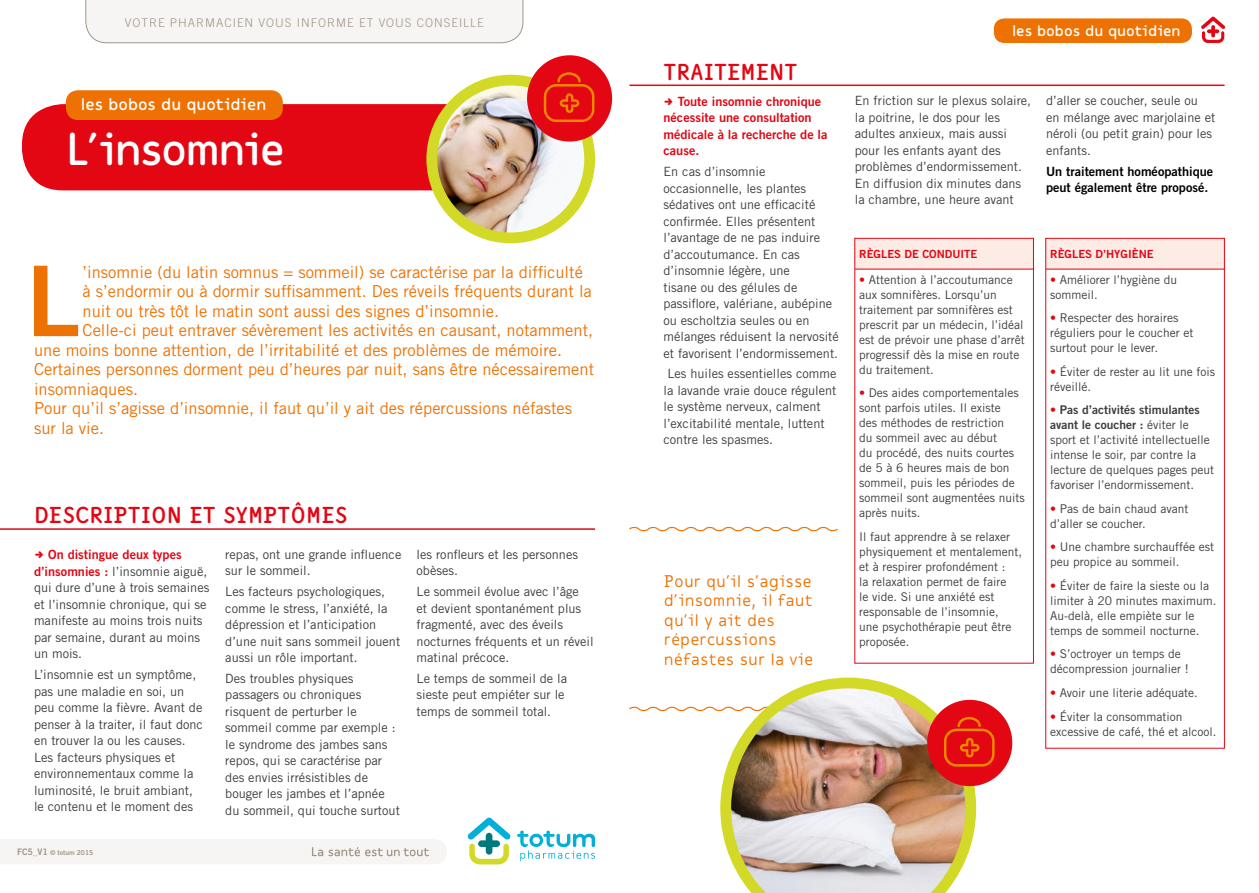
<style>
.page{position:relative;width:1259px;height:893px;background:#fff}
.page>*{position:absolute;margin:0;border:0;box-sizing:border-box;transform-origin:0 0}
.t1{font:97.5px "Trade Gothic Bold Two";color:#ee7203}
.t2{font:45px "Message Semi Bold Rounded";letter-spacing:-.04em;color:#fff}
.t3{font:22.5px "Message Semi Bold Rounded";color:#e30613}
.t4{font:16.5px "Trade Gothic";color:#ee7203}
.t5{font:16.5px/19.5px "Message Rounded";color:#ee7203}
.t6{font:16.5px "Message Semi Bold Rounded";color:#fff}
.t7{font:15px "Message Semi Bold Rounded";color:#fff}
.t8{font:12.75px/16.5px "Trade Gothic";color:#3c3c3b}
.t9{font:12.75px/16.5px "Trade Gothic Bold Two";color:#e30613}
.t10{font:12.75px/16.5px "Trade Gothic Bold Two";color:#000}
.t11{font:12px/15px "Trade Gothic";color:#3c3c3b}
.t12{font:12px/15px "Trade Gothic Bold Two";color:#3c3c3b}
.t13{font:300 12px "Trade Gothic";letter-spacing:.08em;color:#a19688}
.t14{font:11.25px "Trade Gothic Bold Two";color:#e30613}
.t15{font:6.75px "Trade Gothic Bold Two";color:#a19688}
.s1{font-family:"Trade Gothic Bold Two";color:#e30613}
.s2{font-size:9px}
.s3{color:#e30613}
.s4{font-family:"Trade Gothic";color:#e30613}
.s5{font-family:"Trade Gothic"}
</style>
<div class="page">
<div style="left:22px;top:104px;width:519px;height:86px;background:#e30613;border-radius:40px"></div>
<div style="left:66px;top:90px;width:217px;height:30px;background:#ee7203;border-radius:12px"></div>
<img style="left:432px;top:80px;width:157px;height:158px">
<div style="left:426px;top:75px;width:169px;height:168px;border:11px solid #d3d927;border-radius:50%"></div>
<hr style="left:0;top:528px;width:595px;height:2px;background:#e30613">
<div style="left:1045px;top:238px;width:179px;height:32px;background:#fdece5"></div>
<div style="left:854px;top:238px;width:179px;height:32px;background:#fdece5"></div>
<svg style="left:629px;top:526px;width:209px;height:6px"></svg>
<svg style="left:629px;top:706px;width:91px;height:6px"></svg>
<hr style="left:855px;top:269px;width:178px;height:1px;background:#e30613">
<hr style="left:629px;top:85px;width:595px;height:1px;background:#e30613">
<img style="left:720px;top:678px;width:256px;height:215px">
<svg style="left:1201px;top:17px;width:24px;height:26px"></svg>
<hr style="left:1046px;top:269px;width:178px;height:1px;background:#e30613">
<div style="left:994px;top:18px;width:198px;height:25px;background:#ee7203;border-radius:10px"></div>
<div style="left:86px;top:0;width:437px;height:43px;background:#f7f5f3"></div>
<svg style="left:517px;top:831px;width:78px;height:30px"></svg>
<svg style="left:467px;top:818px;width:44px;height:46px"></svg>
<div style="left:0;top:839px;width:447px;height:25px;background:#f7f5f3"></div>
<div style="left:527px;top:55px;width:85px;height:87px;background:#e30613;border-radius:50%"></div>
<svg style="left:544px;top:72px;width:50px;height:50px"></svg>
<div style="left:927px;top:700px;width:85px;height:86px;background:#e30613;border-radius:50%"></div>
<svg style="left:944px;top:717px;width:50px;height:50px"></svg>
<p class="t13" style="left:125px;top:15px;width:360px">VOTRE PHARMACIEN VOUS INFORME ET VOUS CONSEILLE</p>
<p class="t6" style="left:81px;top:95px;width:187px">les bobos du quotidien</p>
<h2 class="t2" style="left:66px;top:123px;width:220px">L’insomnie</h2>
<h1 class="t1" style="left:26px;top:241px;width:56px">L</h1>
<p class="t4" style="left:83px;top:262px;width:502px">’insomnie (du latin somnus = sommeil) se caractérise par la difficulté</p>
<p class="t4" style="left:83px;top:281px;width:511px">à s’endormir ou à dormir suffisamment. Des réveils fréquents durant la</p>
<p class="t4" style="left:83px;top:301px;width:418px">nuit ou très tôt le matin sont aussi des signes d’insomnie.</p>
<p class="t4" style="left:83px;top:320px;width:512px">Celle-ci peut entraver sévèrement les activités en causant, notamment,</p>
<p class="t4" style="left:34px;top:340px;width:529px">une moins bonne attention, de l’irritabilité et des problèmes de mémoire.</p>
<p class="t4" style="left:34px;top:359px;width:561px">Certaines personnes dorment peu d’heures par nuit, sans être nécessairement</p>
<p class="t4" style="left:34px;top:379px;width:106px">insomniaques.</p>
<p class="t4" style="left:34px;top:398px;width:539px">Pour qu’il s’agisse d’insomnie, il faut qu’il y ait des répercussions néfastes</p>
<p class="t4" style="left:34px;top:418px;width:72px">sur la vie.</p>
<h3 class="t3" style="left:34px;top:502px;width:315px">DESCRIPTION ET SYMPTÔMES</h3>
<p class="t9" style="left:48px;top:546px;width:135px">On distingue deux types</p>
<p class="t8" style="left:34px;top:563px;width:177px"><span class="s1">d’insomnies :</span> l’insomnie aiguë, qui dure d’une à trois semaines et l’insomnie chronique, qui se manifeste au moins trois nuits par semaine, durant au moins un mois.</p>
<p class="t8" style="left:34px;top:666px;width:170px">L’insomnie est un symptôme, pas une maladie en soi, un peu comme la fièvre. Avant de penser à la traiter, il faut donc en trouver la ou les causes.<br>Les facteurs physiques et environnementaux comme la luminosité, le bruit ambiant, le contenu et le moment des</p>
<p class="t15" style="left:17px;top:849px;width:78px"><span class="s2">FC5_V1</span> © totum 2015</p>
<p class="t8" style="left:225px;top:546px;width:178px">repas, ont une grande influence sur le sommeil.</p>
<p class="t8" style="left:225px;top:583px;width:176px">Les facteurs psychologiques, comme le stress, l’anxiété, la dépression et l’anticipation d’une nuit sans sommeil jouent aussi un rôle important.</p>
<p class="t8" style="left:225px;top:670px;width:176px">Des troubles physiques passagers ou chroniques risquent de perturber le sommeil comme par exemple : le syndrome des jambes sans repos, qui se caractérise par des envies irrésistibles de bouger les jambes et l’apnée du sommeil, qui touche surtout</p>
<p class="t8" style="left:416px;top:546px;width:163px">les ronfleurs et les personnes obèses.</p>
<p class="t8" style="left:416px;top:583px;width:179px">Le sommeil évolue avec l’âge<br>et devient spontanément plus fragmenté, avec des éveils nocturnes fréquents et un réveil matinal précoce.</p>
<p class="t8" style="left:416px;top:670px;width:152px">Le temps de sommeil de la sieste peut empiéter sur le temps de sommeil total.</p>
<h3 class="t3" style="left:663px;top:59px;width:135px">TRAITEMENT</h3>
<p class="t9" style="left:663px;top:93px;width:165px;text-indent:14px">Toute insomnie chronique nécessite une consultation médicale à la recherche de la cause.</p>
<p class="t8" style="left:663px;top:163px;width:177px">En cas d’insomnie occasionnelle, les plantes sédatives ont une efficacité confirmée. Elles présentent l’avantage de ne pas induire d’accoutumance. En cas d’insomnie légère, une<br>tisane ou des gélules de passiflore, valériane, aubépine ou escholtzia seules ou en mélanges réduisent la nervosité et favorisent l’endormissement.</p>
<p class="t8" style="left:663px;top:365px;width:174px;text-indent:4px">Les huiles essentielles comme la lavande vraie douce régulent le système nerveux, calment l’excitabilité mentale, luttent contre les spasmes.</p>
<p class="t5" style="left:664px;top:571px;width:151px">Pour qu’il s’agisse d’insomnie, il faut qu’il y ait des répercussions néfastes sur la vie</p>
<p class="t7" style="left:1012px;top:22px;width:170px">les bobos du quotidien</p>
<p class="t8" style="left:855px;top:92px;width:178px">En friction sur le plexus solaire, la poitrine, le dos pour les adultes anxieux, mais aussi pour les enfants ayant des problèmes d’endormissement.<br>En diffusion dix minutes dans la chambre, une heure avant</p>
<p class="t8" style="left:1046px;top:92px;width:171px">d’aller se coucher, seule ou<br>en mélange avec marjolaine et néroli (ou petit grain) pour les enfants.</p>
<p class="t10" style="left:1046px;top:163px;width:169px">Un traitement homéopathique peut également être proposé.</p>
<p class="t14" style="left:859px;top:247px;width:120px">RÈGLES DE CONDUITE</p>
<p class="t11" style="left:859px;top:272px;width:167px"><span class="s3">•</span> Attention à l’accoutumance aux somnifères. Lorsqu’un traitement par somnifères est prescrit par un médecin, l’idéal est de prévoir une phase d’arrêt progressif dès la mise en route du traitement.</p>
<p class="t11" style="left:859px;top:385px;width:167px"><span class="s3">•</span> Des aides comportementales sont parfois utiles. Il existe<br>des méthodes de restriction<br>du sommeil avec au début<br>du procédé, des nuits courtes de 5 à 6 heures mais de bon sommeil, puis les périodes de sommeil sont augmentées nuits après nuits.</p>
<p class="t11" style="left:859px;top:529px;width:164px">Il faut apprendre à se relaxer physiquement et mentalement, et à respirer profondément :<br>la relaxation permet de faire<br>le vide. Si une anxiété est responsable de l’insomnie,<br>une psychothérapie peut être proposée.</p>
<p class="t14" style="left:1050px;top:247px;width:105px">RÈGLES D’HYGIÈNE</p>
<p class="t11" style="left:1050px;top:272px;width:128px"><span class="s3">•</span> Améliorer l’hygiène du sommeil.</p>
<p class="t11" style="left:1050px;top:310px;width:145px"><span class="s3">•</span> Respecter des horaires réguliers pour le coucher et surtout pour le lever.</p>
<p class="t11" style="left:1050px;top:364px;width:166px"><span class="s3">•</span> Éviter de rester au lit une fois réveillé.</p>
<p class="t12" style="left:1050px;top:402px;width:151px"><span class="s4">•</span> Pas d’activités stimulantes avant le coucher : <span class="s5">éviter le</span></p>
<p class="t11" style="left:1050px;top:432px;width:166px">sport et l’activité intellectuelle intense le soir, par contre la lecture de quelques pages peut favoriser l’endormissement.</p>
<p class="t11" style="left:1050px;top:501px;width:140px"><span class="s3">•</span> Pas de bain chaud avant d’aller se coucher.</p>
<p class="t11" style="left:1050px;top:539px;width:165px"><span class="s3">•</span> Une chambre surchauffée est peu propice au sommeil.</p>
<p class="t11" style="left:1050px;top:578px;width:168px"><span class="s3">•</span> Éviter de faire la sieste ou la limiter à 20 minutes maximum.<br>Au-delà, elle empiète sur le temps de sommeil nocturne.</p>
<p class="t11" style="left:1050px;top:646px;width:140px"><span class="s3">•</span> S’octroyer un temps de décompression journalier !</p>
<p class="t11" style="left:1050px;top:685px;width:149px"><span class="s3">•</span> Avoir une literie adéquate.</p>
<p class="t11" style="left:1050px;top:709px;width:168px"><span class="s3">•</span> Éviter la consommation excessive de café, thé et alcool.</p>
</div>
